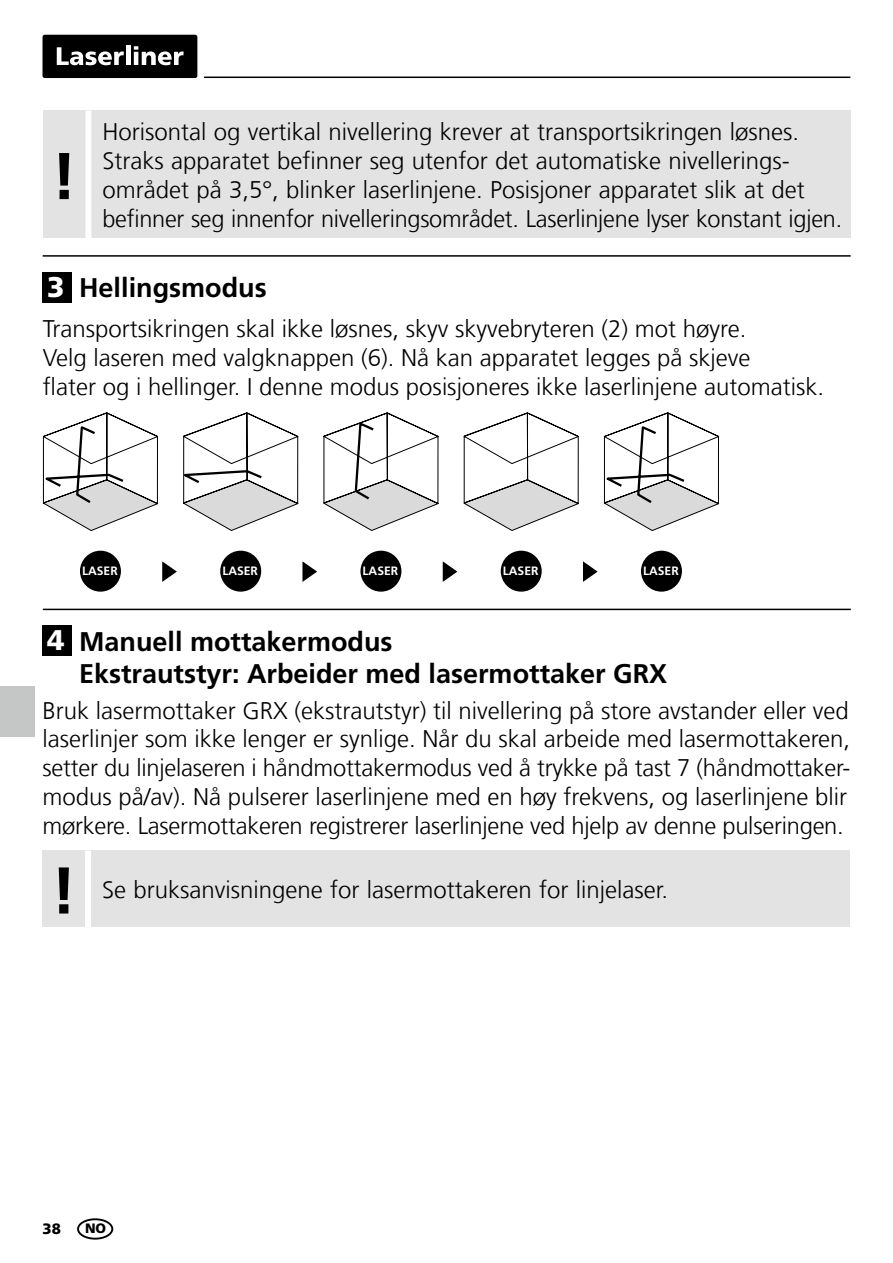
<style>
.page{position:relative;width:893px;height:1263px;background:#fff}
.page>*{position:absolute;margin:0;border:0;box-sizing:border-box;transform-origin:0 0}
.t1{font:700 66px "Frutiger LT Com";color:#000}
.t2{font:700 27px/32.4px "Frutiger LT Com";color:#000}
.t3{font:300 24px/28.8px "Frutiger LT Com";color:#000}
.t4{font:900 15px "Frutiger LT Com";color:#000}
.t5{font:900 13.5px "Frutiger LT Com";color:#000}
.t6{font:700 12px "Frutiger LT Com";color:#fff}
.s1{font-weight:900;font-size:28.5px;color:#fff}
</style>
<div class="page">
<hr style="left:204px;top:77px;width:646px;height:1px;background:#000">
<div style="left:43px;top:35px;width:154px;height:43px;background:#000;border-radius:2px"></div>
<svg style="left:57px;top:47px;width:67px;height:18px"></svg>
<hr style="left:126px;top:46px;width:4px;height:19px;background:#fff">
<svg style="left:134px;top:46px;width:50px;height:19px"></svg>
<div style="left:80px;top:551px;width:41px;height:41px;background:#000;border-radius:50%"></div>
<div style="left:220px;top:551px;width:41px;height:41px;background:#000;border-radius:50%"></div>
<div style="left:360px;top:551px;width:41px;height:41px;background:#000;border-radius:50%"></div>
<div style="left:501px;top:551px;width:41px;height:41px;background:#000;border-radius:50%"></div>
<div style="left:641px;top:551px;width:41px;height:41px;background:#000;border-radius:50%"></div>
<svg style="left:162px;top:561px;width:15px;height:21px"></svg>
<svg style="left:302px;top:561px;width:15px;height:21px"></svg>
<svg style="left:442px;top:561px;width:15px;height:21px"></svg>
<svg style="left:583px;top:561px;width:15px;height:21px"></svg>
<svg style="left:183px;top:412px;width:115px;height:119px"></svg>
<svg style="left:43px;top:412px;width:115px;height:119px"></svg>
<svg style="left:604px;top:412px;width:115px;height:119px"></svg>
<svg style="left:323px;top:412px;width:116px;height:119px"></svg>
<svg style="left:464px;top:412px;width:115px;height:119px"></svg>
<hr style="left:43px;top:609px;width:808px;height:1px;background:#000">
<hr style="left:43px;top:255px;width:808px;height:2px;background:#000">
<div style="left:43px;top:850px;width:807px;height:77px;background:#e3e3e3"></div>
<div style="left:85px;top:850px;width:6px;height:77px;background:#fff"></div>
<div style="left:43px;top:626px;width:29px;height:30px;background:#000"></div>
<div style="left:43px;top:272px;width:29px;height:30px;background:#000"></div>
<div style="left:43px;top:111px;width:808px;height:127px;background:#e3e3e3"></div>
<div style="left:85px;top:111px;width:6px;height:127px;background:#fff"></div>
<div style="left:77px;top:1218px;width:36px;height:21px;border:2px solid #000;border-radius:50%"></div>
<div style="left:0;top:686px;width:34px;height:51px;background:#c5c6c6"></div>
<h1 class="t1" style="left:51px;top:137px;width:27px">!</h1>
<p class="t3" style="left:102px;top:118px;width:741px">Horisontal og vertikal nivellering krever at transportsikringen løsnes.<br>Straks apparatet befinner seg utenfor det automatiske nivellerings&shy;området på 3,5°, blinker laserlinjene. Posisjoner apparatet slik at det befinner seg innenfor nivelleringsområdet. Laserlinjene lyser konstant igjen.</p>
<p class="t2" style="left:47px;top:272px;width:221px"><span class="s1">3</span> Hellingsmodus</p>
<p class="t3" style="left:43px;top:314px;width:783px">Transportsikringen skal ikke løsnes, skyv skyvebryteren (2) mot høyre.<br>Velg laseren med valgknappen (6). Nå kan apparatet legges på skjeve<br>flater og i hellinger. I denne modus posisjoneres ikke laserlinjene automatisk.</p>
<p class="t6" style="left:82px;top:564px;width:37px">LASER</p>
<p class="t6" style="left:222px;top:564px;width:37px">LASER</p>
<p class="t6" style="left:363px;top:564px;width:37px">LASER</p>
<p class="t6" style="left:503px;top:564px;width:37px">LASER</p>
<p class="t6" style="left:643px;top:564px;width:37px">LASER</p>
<p class="t2" style="left:79px;top:625px;width:590px;text-indent:-32px"><span class="s1">4</span> Manuell mottakermodus<br>Ekstrautstyr: Arbeider med lasermottaker GRX</p>
<p class="t3" style="left:43px;top:696px;width:809px">Bruk lasermottaker GRX (ekstrautstyr) til nivellering på store avstander eller ved laserlinjer som ikke lenger er synlige. Når du skal arbeide med lasermottakeren, setter du linjelaseren i håndmottakermodus ved å trykke på tast 7 (håndmottaker&shy;modus på/av). Nå pulserer laserlinjene med en høy frekvens, og laserlinjene blir mørkere. Lasermottakeren registrerer laserlinjene ved hjelp av denne pulseringen.</p>
<h1 class="t1" style="left:51px;top:852px;width:27px">!</h1>
<p class="t3" style="left:102px;top:875px;width:568px">Se bruksanvisningene for lasermottakeren for linjelaser.</p>
<p class="t4" style="left:43px;top:1219px;width:20px">38</p>
<p class="t5" style="left:85px;top:1220px;width:23px">NO</p>
</div>
